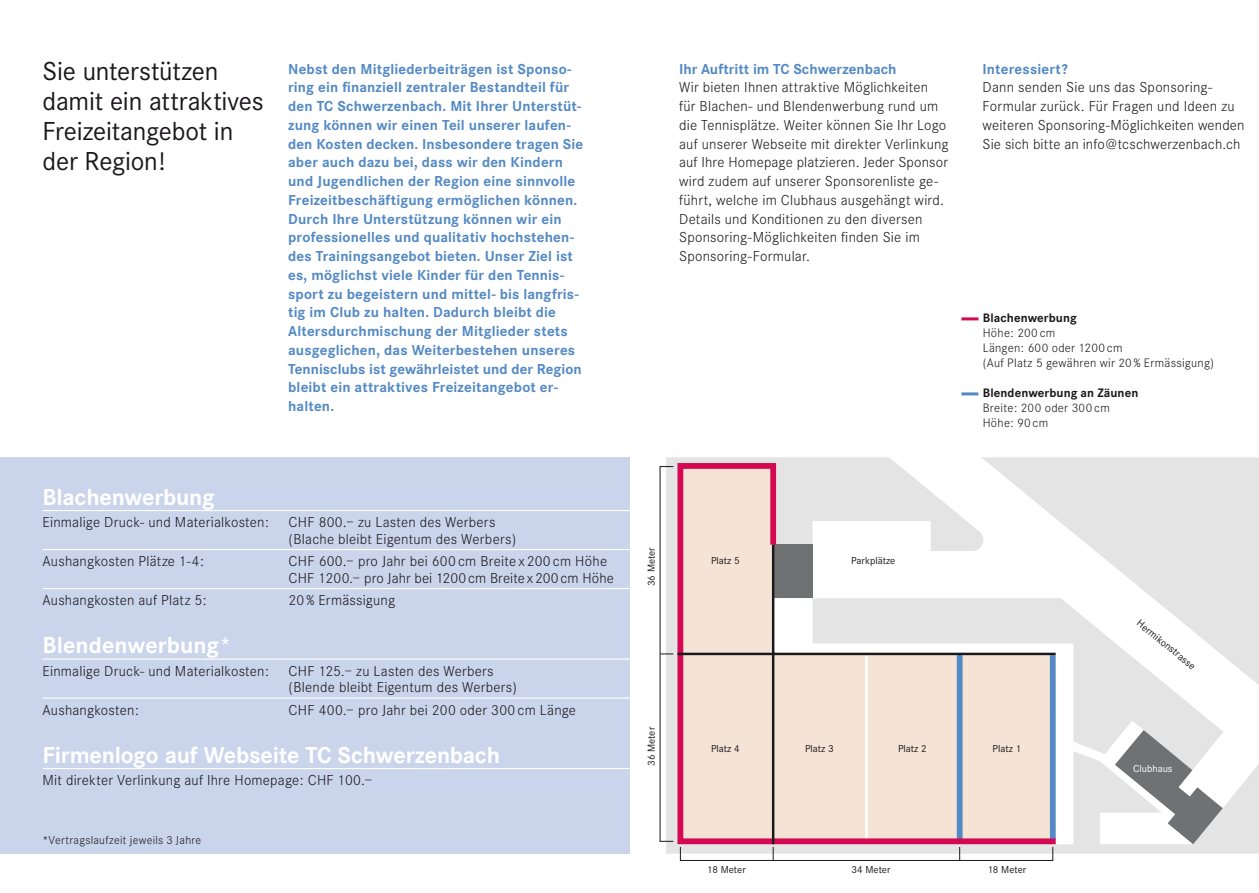
<style>
.page{position:relative;width:1259px;height:893px;background:#fff}
.page>*{position:absolute;margin:0;border:0;box-sizing:border-box;transform-origin:0 0}
.t1{font:27px/30px "Corporate S";letter-spacing:-.01em;color:#1b181c}
.t2{font:700 24px "Corporate S";letter-spacing:-.005em;color:#fff}
.t3{font:300 15px/18.8px "Corporate S";letter-spacing:.015em;color:#1b181c}
.t4{font:700 15px/18.8px "Corporate S";letter-spacing:.01em;color:#5389c4}
.t5{font:300 12.75px/15px "Corporate S";letter-spacing:.02em;color:#1b181c}
.t6{font:700 12.75px "Corporate S";letter-spacing:.005em;color:#1b181c}
.t7{font:300 12px "Corporate S";letter-spacing:.025em;color:#1b181c}
.t8{font:10.5px "Corporate S";color:#1b181c}
.t9{font:10.5px "Corporate S";color:#fff}
</style>
<div class="page">
<svg style="left:666px;top:457px;width:593px;height:397px;fill:#e9e9ea"></svg>
<svg style="left:981px;top:457px;width:278px;height:240px;fill:#e4e4e5"></svg>
<svg style="left:1058px;top:598px;width:135px;height:246px;fill:#e4e4e5"></svg>
<div style="left:680px;top:847px;width:373px;height:14px;border:1px solid #1b181c"></div>
<svg style="left:1115px;top:730px;width:107px;height:114px"></svg>
<svg style="left:660px;top:460px;width:398px;height:400px"></svg>
<hr style="left:961px;top:317px;width:17px;height:3px;background:#d50953">
<hr style="left:961px;top:392px;width:17px;height:3px;background:#5389c4">
<div style="left:0;top:457px;width:629px;height:397px;background:#cad5eb"></div>
<hr style="left:43px;top:510px;width:589px;height:1px;background:#fff">
<hr style="left:43px;top:549px;width:589px;height:1px;background:#fff">
<hr style="left:43px;top:588px;width:589px;height:1px;background:#fff">
<hr style="left:43px;top:658px;width:589px;height:2px;background:#fff">
<hr style="left:43px;top:697px;width:589px;height:2px;background:#fff">
<hr style="left:43px;top:768px;width:589px;height:1px;background:#fff">
<h1 class="t1" style="left:43px;top:56px;width:223px">Sie unterstützen damit ein attraktives<br>Freizeitangebot in der Region!</h1>
<p class="t4" style="left:288px;top:59px;width:296px">Nebst den Mitgliederbeiträgen ist Sponso&shy;ring ein finanziell zentraler Bestandteil für den TC Schwerzenbach. Mit Ihrer Unterstüt&shy;zung können wir einen Teil unserer laufen&shy;den Kosten decken. Insbesondere tragen Sie aber auch dazu bei, dass wir den Kindern und Jugendlichen der Region eine sinnvolle Freizeitbeschäftigung ermöglichen können.<br>Durch Ihre Unterstützung können wir ein professionelles und qualitativ hochstehen&shy;des Trainingsangebot bieten. Unser Ziel ist es, möglichst viele Kinder für den Tennis&shy;sport zu begeistern und mittel- bis langfris&shy;tig im Club zu halten. Dadurch bleibt die Altersdurchmischung der Mitglieder stets ausgeglichen, das Weiterbestehen unseres Tennisclubs ist gewährleistet und der Region bleibt ein attraktives Freizeitangebot er&shy;halten.</p>
<p class="t4" style="left:679px;top:59px;width:219px">Ihr Auftritt im TC Schwerzenbach</p>
<p class="t3" style="left:679px;top:78px;width:271px">Wir bieten Ihnen attraktive Möglichkeiten<br>für Blachen- und Blendenwerbung rund um die Tennisplätze. Weiter können Sie Ihr Logo auf unserer Webseite mit direkter Verlinkung auf Ihre Homepage platzieren. Jeder Sponsor wird zudem auf unserer Sponsorenliste ge&shy;führt, welche im Clubhaus ausgehängt wird.<br>Details und Konditionen zu den diversen Sponsoring-Möglichkeiten finden Sie im Sponsoring-Formular.</p>
<p class="t4" style="left:982px;top:59px;width:87px">Interessiert?</p>
<p class="t3" style="left:982px;top:78px;width:263px">Dann senden Sie uns das Sponsoring-Formular zurück. Für Fragen und Ideen zu weiteren Sponsoring-Möglichkeiten wenden Sie sich bitte an info@tcschwerzenbach.ch</p>
<p class="t6" style="left:982px;top:311px;width:95px">Blachenwerbung</p>
<p class="t5" style="left:982px;top:326px;width:233px">Höhe: 200 cm<br>Längen: 600 oder 1200 cm<br>(Auf Platz 5 gewähren wir 20 % Ermässigung)</p>
<p class="t6" style="left:982px;top:386px;width:157px">Blendenwerbung an Zäunen</p>
<p class="t5" style="left:982px;top:401px;width:129px">Breite: 200 oder 300 cm<br>Höhe: 90 cm</p>
<h2 class="t2" style="left:43px;top:483px;width:174px">Blachenwerbung</h2>
<p class="t3" style="left:43px;top:513px;width:228px">Einmalige Druck- und Materialkosten:</p>
<p class="t3" style="left:289px;top:514px;width:229px;line-height:16.5px">CHF 800.– zu Lasten des Werbers (Blache bleibt Eigentum des Werbers)</p>
<p class="t3" style="left:43px;top:552px;width:163px">Aushangkosten Plätze 1-4:</p>
<p class="t3" style="left:289px;top:553px;width:327px;line-height:16.5px">CHF 600.– pro Jahr bei 600 cm Breite x 200 cm Höhe<br>CHF 1200.– pro Jahr bei 1200cm Breite x200cm Höhe</p>
<p class="t3" style="left:43px;top:591px;width:166px">Aushangkosten auf Platz 5:</p>
<p class="t3" style="left:289px;top:591px;width:108px">20 % Ermässigung</p>
<h2 class="t2" style="left:43px;top:632px;width:190px">Blendenwerbung*</h2>
<p class="t3" style="left:43px;top:662px;width:228px">Einmalige Druck- und Materialkosten:</p>
<p class="t3" style="left:289px;top:663px;width:230px;line-height:16.5px">CHF 125.– zu Lasten des Werbers (Blende bleibt Eigentum des Werbers)</p>
<p class="t3" style="left:43px;top:701px;width:98px">Aushangkosten:</p>
<p class="t3" style="left:289px;top:701px;width:289px">CHF 400.– pro Jahr bei 200 oder 300 cm Länge</p>
<h2 class="t2" style="left:43px;top:741px;width:459px">Firmenlogo auf Webseite TC Schwerzenbach</h2>
<p class="t3" style="left:43px;top:771px;width:331px">Mit direkter Verlinkung auf Ihre Homepage: CHF 100.–</p>
<p class="t7" style="left:43px;top:833px;width:160px">*Vertragslaufzeit jeweils 3 Jahre</p>
<p class="t8" style="left:645px;top:586px;width:40px;rotate:-90deg">36 Meter</p>
<p class="t8" style="left:711px;top:555px;width:30px">Platz 5</p>
<p class="t8" style="left:851px;top:555px;width:46px">Parkplätze</p>
<p class="t8" style="left:645px;top:766px;width:40px;rotate:-90deg">36 Meter</p>
<p class="t8" style="left:711px;top:742px;width:30px">Platz 4</p>
<p class="t8" style="left:805px;top:742px;width:30px">Platz 3</p>
<p class="t8" style="left:898px;top:742px;width:30px">Platz 2</p>
<p class="t8" style="left:992px;top:742px;width:30px">Platz 1</p>
<p class="t8" style="left:707px;top:864px;width:40px">18 Meter</p>
<p class="t8" style="left:851px;top:864px;width:40px">34 Meter</p>
<p class="t8" style="left:987px;top:864px;width:40px">18 Meter</p>
<p class="t8" style="left:1142px;top:617px;width:73px;rotate:39deg">Hermikonstrasse</p>
<p class="t9" style="left:1133px;top:762px;width:41px">Clubhaus</p>
</div>
